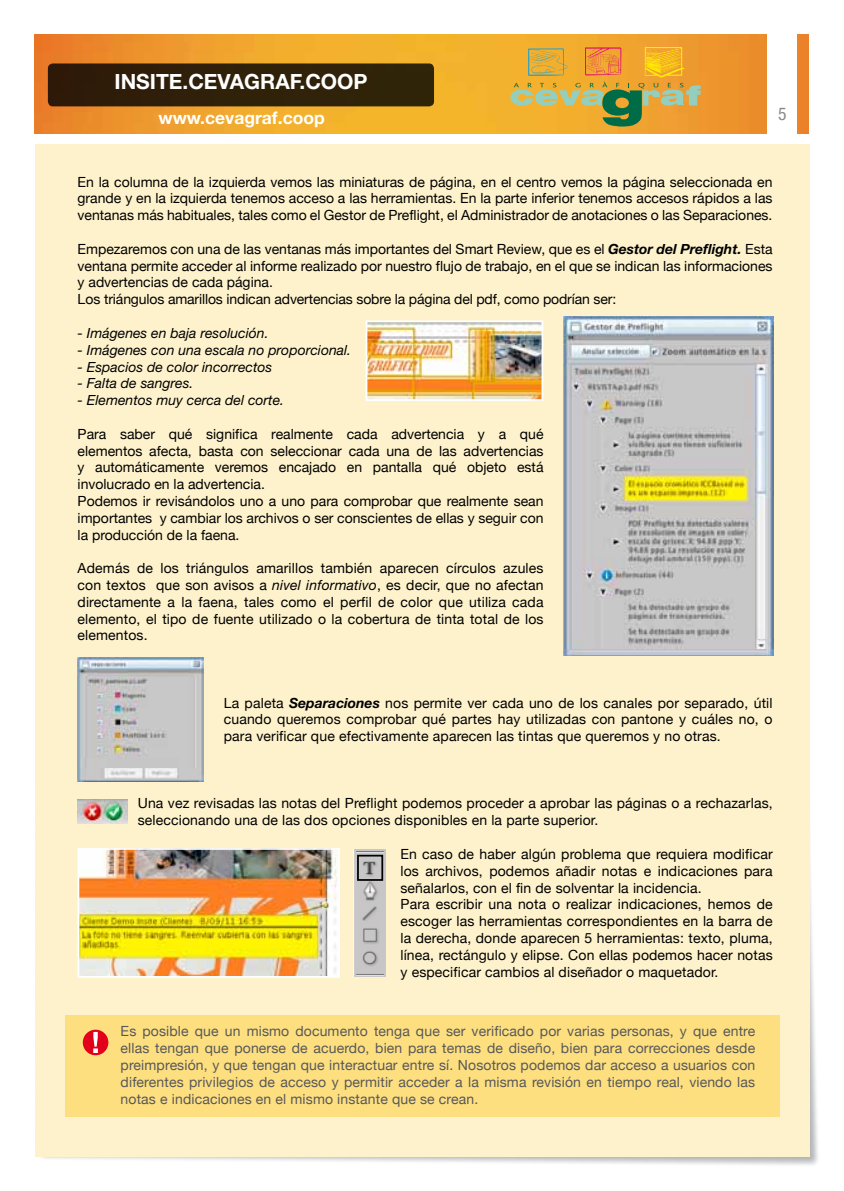
<style>
.page{position:relative;width:844px;height:1191px;background:#fff}
.page>*{position:absolute;margin:0;border:0;box-sizing:border-box;transform-origin:0 0}
.t1{font:700 21px "Helvetica Neue";color:#fff}
.t2{font:700 17.5px "Helvetica Neue";color:#fff}
.t3{font:condensed 17.5px "Helvetica Neue";color:#87888a}
.t4{font:14px/16.8px "Helvetica Neue";color:#000}
.t5{font:14px/16.8px "Helvetica Neue";letter-spacing:.01em;color:#58585a;text-align:justify}
.t6{font:italic 14px "Helvetica Neue";color:#000}
.s1{font-weight:700;font-style:italic}
.s2{font-style:italic}
</style>
<div class="page">
<img style="left:35px;top:786px;width:783px;height:379px">
<img style="left:35px;top:35px;width:773px;height:99px">
<div style="left:35px;top:144px;width:774px;height:1012px;background:#fef2cc"></div>
<div style="left:766px;top:16px;width:30px;height:126px;background:#fff"></div>
<svg style="left:510px;top:47px;width:190px;height:80px;background:#d2a640"></svg>
<div style="left:48px;top:63px;width:386px;height:43px;background:#302209;border-radius:5px"></div>
<div style="left:65px;top:1015px;width:714px;height:102px;background:#fddf80"></div>
<div style="left:83px;top:1029px;width:25px;height:26px;background:#e2001a;border-radius:50%"></div>
<svg style="left:93px;top:1032px;width:5px;height:21px"></svg>
<img style="left:563px;top:316px;width:210px;height:340px">
<img style="left:78px;top:658px;width:126px;height:123px">
<img style="left:78px;top:799px;width:50px;height:24px">
<img style="left:81px;top:851px;width:256px;height:123px">
<div style="left:78px;top:848px;width:262px;height:129px;border:2px solid #fff"></div>
<img style="left:368px;top:323px;width:172px;height:75px">
<div style="left:365px;top:320px;width:178px;height:81px;border:2px solid #fff"></div>
<img style="left:353px;top:849px;width:32px;height:127px">
<div style="left:357px;top:854px;width:26px;height:27px;border:2px solid #000"></div>
<h1 class="t1" style="left:114px;top:68px;width:254px">INSITE.CEVAGRAF.COOP</h1>
<p class="t2" style="left:158px;top:107px;width:168px">www.cevagraf.coop</p>
<p class="t3" style="left:777px;top:104px;width:10px">5</p>
<p class="t4" style="left:78px;top:173px;width:696px;text-align:justify">En la columna de la izquierda vemos las miniaturas de página, en el centro vemos la página seleccionada en grande y en la izquierda tenemos acceso a las herramientas. En la parte inferior tenemos accesos rápidos a las ventanas más habituales, tales como el Gestor de Preflight, el Administrador de anotaciones o las Separaciones.</p>
<p class="t4" style="left:78px;top:240px;width:696px">Empezaremos con una de las ventanas más importantes del Smart Review, que es el <span class="s1">Gestor del Preflight.</span> Esta ventana permite acceder al informe realizado por nuestro flujo de trabajo, en el que se indican las informaciones y advertencias de cada página.<br>Los triángulos amarillos indican advertencias sobre la página del pdf, como podrían ser:</p>
<p class="t6" style="left:78px;top:324px;width:192px">- Imágenes en baja resolución.</p>
<p class="t6" style="left:78px;top:341px;width:275px">- Imágenes con una escala no proporcional.</p>
<p class="t6" style="left:78px;top:358px;width:196px">- Espacios de color incorrectos</p>
<p class="t6" style="left:78px;top:375px;width:117px">- Falta de sangres.</p>
<p class="t6" style="left:78px;top:392px;width:208px">- Elementos muy cerca del corte.</p>
<p class="t4" style="left:78px;top:425px;width:467px">Para saber qué significa realmente cada advertencia y a qué elementos afecta, basta con seleccionar cada una de las advertencias y automáticamente veremos encajado en pantalla qué objeto está involucrado en la advertencia.<br>Podemos ir revisándolos uno a uno para comprobar que realmente sean importantes y cambiar los archivos o ser conscientes de ellas y seguir con la producción de la faena.</p>
<p class="t4" style="left:78px;top:559px;width:467px;text-align:justify">Además de los triángulos amarillos también aparecen círculos azules con textos que son avisos a <span class="s2">nivel informativo</span>, es decir, que no afectan directamente a la faena, tales como el perfil de color que utiliza cada elemento, el tipo de fuente utilizado o la cobertura de tinta total de los elementos.</p>
<p class="t4" style="left:224px;top:694px;width:550px;text-align:justify">La paleta <span class="s1">Separaciones</span> nos permite ver cada uno de los canales por separado, útil cuando queremos comprobar qué partes hay utilizadas con pantone y cuáles no, o para verificar que efectivamente aparecen las tintas que queremos y no otras.</p>
<p class="t4" style="left:138px;top:795px;width:636px">Una vez revisadas las notas del Preflight podemos proceder a aprobar las páginas o a rechazarlas, seleccionando una de las dos opciones disponibles en la parte superior.</p>
<p class="t4" style="left:400px;top:845px;width:373px">En caso de haber algún problema que requiera modificar los archivos, podemos añadir notas e indicaciones para señalarlos, con el fin de solventar la incidencia.<br>Para escribir una nota o realizar indicaciones, hemos de escoger las herramientas correspondientes en la barra de la derecha, donde aparecen 5 herramientas: texto, pluma, línea, rectángulo y elipse. Con ellas podemos hacer notas y especificar cambios al diseñador o maquetador.</p>
<p class="t5" style="left:121px;top:1023px;width:636px">Es posible que un mismo documento tenga que ser verificado por varias personas, y que entre ellas tengan que ponerse de acuerdo, bien para temas de diseño, bien para correcciones desde preimpresión, y que tengan que interactuar entre sí. Nosotros podemos dar acceso a usuarios con diferentes privilegios de acceso y permitir acceder a la misma revisión en tiempo real, viendo las notas e indicaciones en el mismo instante que se crean.</p>
</div>
